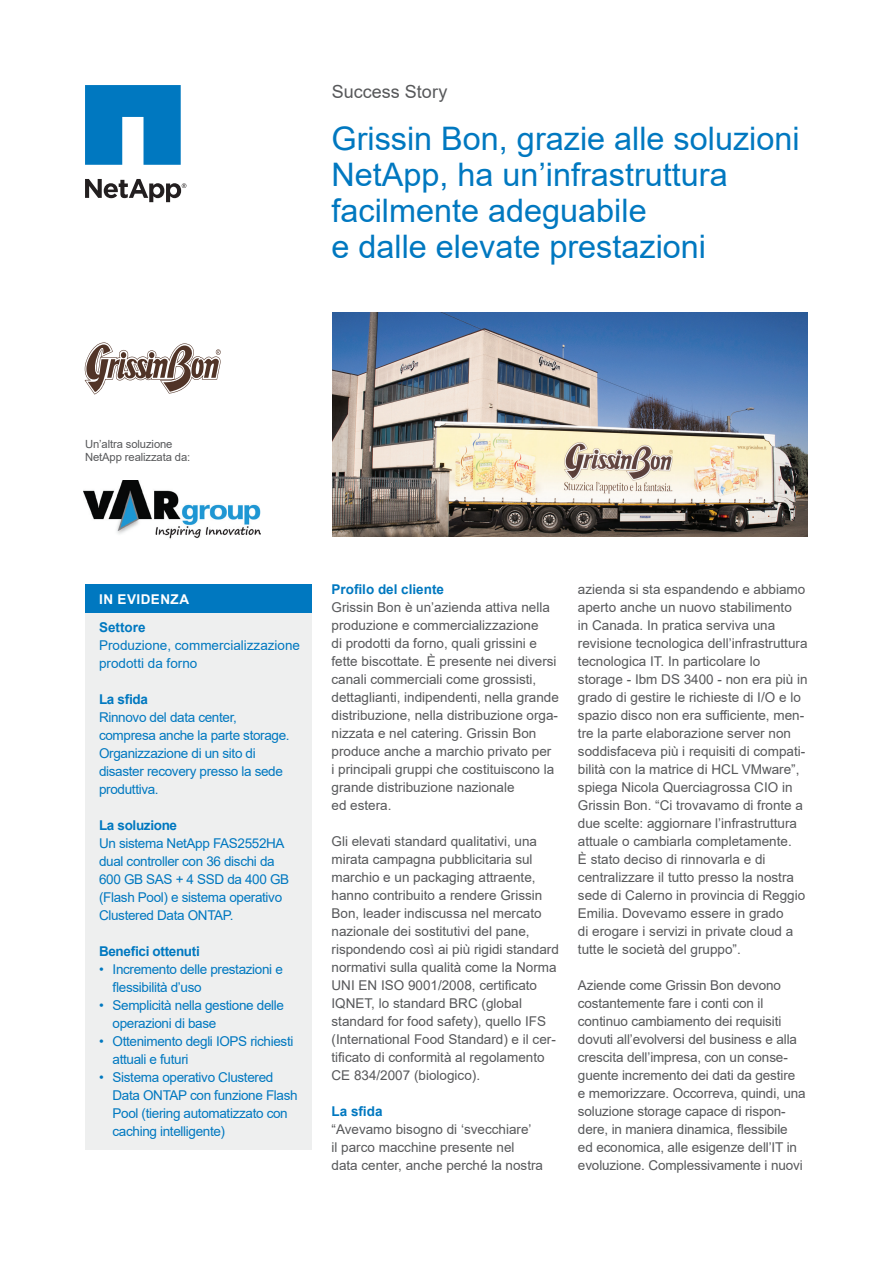
<style>
.page{position:relative;width:893px;height:1263px;background:#fff}
.page>*{position:absolute;margin:0;border:0;box-sizing:border-box;transform-origin:0 0}
.t1{font:32.4px/36px "Arial";color:#0078c0}
.t2{font:18px "Arial";color:#57585a}
.t3{font:13.5px/18px "Arial";color:#57585a}
.t4{font:13.5px/18px "Arial";letter-spacing:-.025em;color:#0078c0}
.t5{font:13.5px/18px "Arial";color:#0078c0}
.t6{font:700 13.5px "Arial";letter-spacing:-.025em;color:#0078c0}
.t7{font:700 13.5px "Arial";color:#0078c0}
.t8{font:700 13.5px "Arial";letter-spacing:.035em;color:#fff}
.t9{font:11.25px/13.5px "Arial";letter-spacing:-.01em;color:#57585a}
</style>
<div class="page">
<svg style="left:85px;top:85px;width:96px;height:80px;background:#238ac8"></svg>
<svg style="left:85px;top:179px;width:101px;height:23px"></svg>
<svg style="left:85px;top:342px;width:136px;height:52px"></svg>
<img style="left:332px;top:312px;width:476px;height:225px">
<img style="left:84px;top:480px;width:176px;height:59px">
<div style="left:85px;top:585px;width:226px;height:29px;background:#0078c0"></div>
<div style="left:85px;top:614px;width:226px;height:536px;background:#eeefef"></div>
<h2 class="t2" style="left:332px;top:79px;width:117px">Success Story</h2>
<h1 class="t1" style="left:331px;top:120px;width:470px">Grissin Bon, grazie alle soluzioni<br>NetApp, ha un’infrastruttura facilmente adeguabile<br>e dalle elevate prestazioni</h1>
<p class="t9" style="left:85px;top:437px;width:107px">Un’altra soluzione<br>NetApp realizzata da:</p>
<p class="t8" style="left:99px;top:590px;width:91px">IN EVIDENZA</p>
<p class="t7" style="left:99px;top:618px;width:48px">Settore</p>
<p class="t5" style="left:99px;top:636px;width:203px">Produzione, commercializzazione prodotti da forno</p>
<p class="t6" style="left:99px;top:690px;width:50px">La sfida</p>
<p class="t4" style="left:99px;top:708px;width:192px">Rinnovo del data center, compresa anche la parte storage.<br>Organizzazione di un sito di disaster recovery presso la sede produttiva.</p>
<p class="t6" style="left:99px;top:816px;width:80px">La soluzione</p>
<p class="t4" style="left:99px;top:834px;width:192px">Un sistema NetApp FAS2552HA dual controller con 36 dischi da<br>600 GB SAS + 4 SSD da 400 GB (Flash Pool) e sistema operativo<br>Clustered Data ONTAP.</p>
<p class="t6" style="left:99px;top:942px;width:102px">Benefici ottenuti</p>
<p class="t4" style="left:113px;top:960px;width:172px;text-indent:-14px">• Incremento delle prestazioni e flessibilità d’uso</p>
<p class="t4" style="left:113px;top:996px;width:173px;text-indent:-14px">• Semplicità nella gestione delle operazioni di base</p>
<p class="t4" style="left:113px;top:1032px;width:182px;text-indent:-14px">• Ottenimento degli IOPS richiesti attuali e futuri</p>
<p class="t4" style="left:113px;top:1068px;width:187px;text-indent:-14px">• Sistema operativo Clustered<br>Data ONTAP con funzione Flash<br>Pool (tiering automatizzato con caching intelligente)</p>
<p class="t7" style="left:331px;top:580px;width:114px">Profilo del cliente</p>
<p class="t3" style="left:331px;top:599px;width:229px">Grissin Bon è un’azienda attiva nella produzione e commercializzazione<br>di prodotti da forno, quali grissini e fette biscottate. È presente nei diversi canali commerciali come grossisti, dettaglianti, indipendenti, nella grande distribuzione, nella distribuzione orga&shy;nizzata e nel catering. Grissin Bon produce anche a marchio privato per<br>i principali gruppi che costituiscono la grande distribuzione nazionale<br>ed estera.</p>
<p class="t3" style="left:331px;top:833px;width:229px">Gli elevati standard qualitativi, una mirata campagna pubblicitaria sul marchio e un packaging attraente, hanno contribuito a rendere Grissin Bon, leader indiscussa nel mercato nazionale dei sostitutivi del pane, rispondendo così ai più rigidi standard normativi sulla qualità come la Norma UNI EN ISO 9001/2008, certificato IQNET, lo standard BRC (global standard for food safety), quello IFS (International Food Standard) e il cer&shy;tificato di conformità al regolamento CE 834/2007 (biologico).</p>
<p class="t6" style="left:331px;top:1102px;width:53px">La sfida</p>
<p class="t3" style="left:331px;top:1120px;width:213px">“Avevamo bisogno di ‘svecchiare’<br>il parco macchine presente nel data center, anche perché la nostra</p>
<p class="t3" style="left:578px;top:580px;width:231px">azienda si sta espandendo e abbiamo aperto anche un nuovo stabilimento<br>in Canada. In pratica serviva una revisione tecnologica dell’infrastruttura tecnologica IT. In particolare lo storage - Ibm DS 3400 - non era più in grado di gestire le richieste di I/O e lo spazio disco non era sufficiente, men&shy;tre la parte elaborazione server non soddisfaceva più i requisiti di compati&shy;bilità con la matrice di HCL VMware”, spiega Nicola Querciagrossa CIO in Grissin Bon. “Ci trovavamo di fronte a due scelte: aggiornare l’infrastruttura attuale o cambiarla completamente.<br>È stato deciso di rinnovarla e di centralizzare il tutto presso la nostra sede di Calerno in provincia di Reggio Emilia. Dovevamo essere in grado<br>di erogare i servizi in private cloud a tutte le società del gruppo”.</p>
<p class="t3" style="left:578px;top:976px;width:229px">Aziende come Grissin Bon devono costantemente fare i conti con il continuo cambiamento dei requisiti dovuti all’evolversi del business e alla crescita dell’impresa, con un conse&shy;guente incremento dei dati da gestire e memorizzare. Occorreva, quindi, una soluzione storage capace di rispon&shy;dere, in maniera dinamica, flessibile ed economica, alle esigenze dell’IT in evoluzione. Complessivamente i nuovi</p>
</div>
